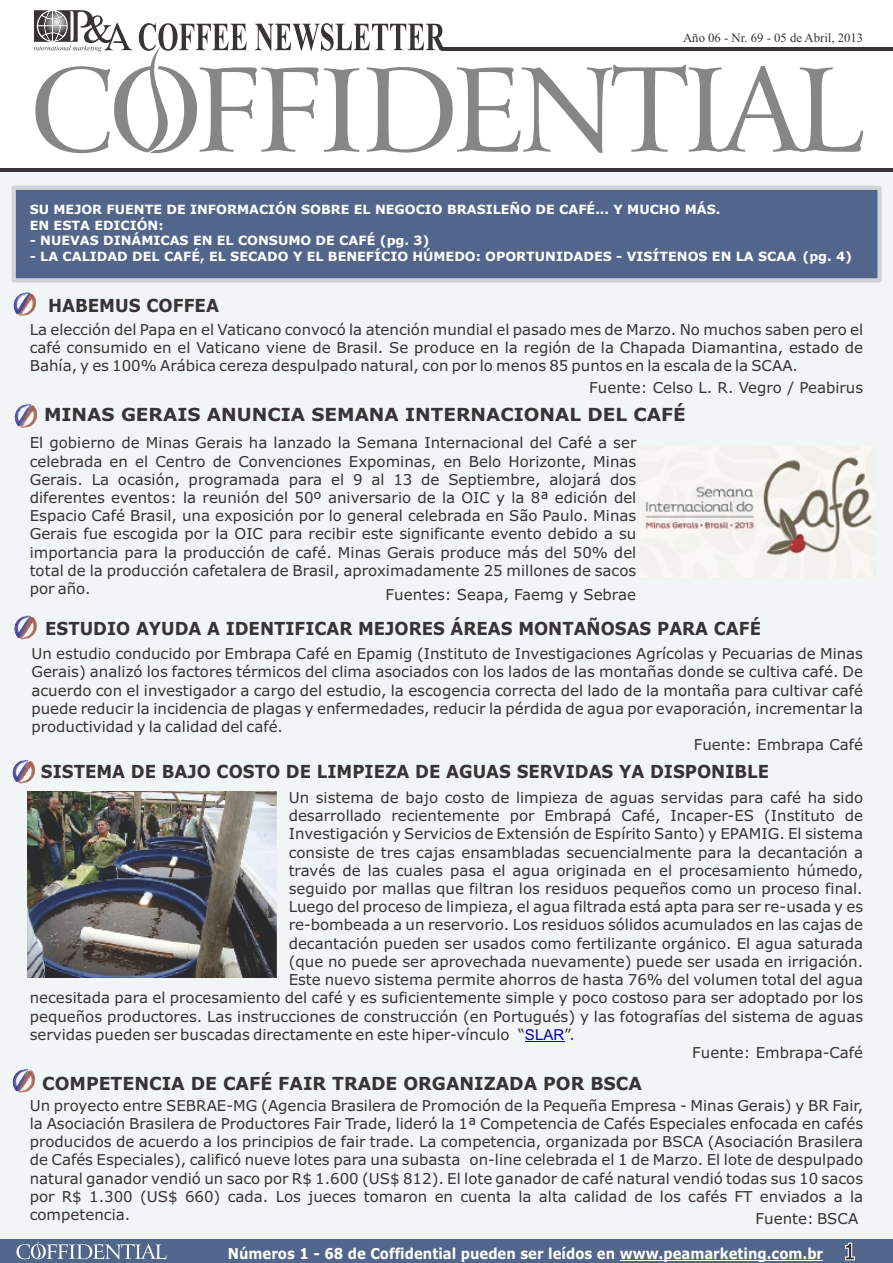
<style>
.page{position:relative;width:893px;height:1263px;background:#fff}
.page>*{position:absolute;margin:0;border:0;box-sizing:border-box;transform-origin:0 0}
.t1{font:700 18px "Verdana";color:#383336}
.t2{font:700 18px "Verdana";color:#383336;scale:.93 1}
.t3{font:700 18px "Verdana";color:#383336;scale:.92 1}
.t4{font:15px/18.3px "Verdana";color:#383336;text-align:justify}
.t5{font:700 15px "Verdana";color:#fff;scale:.88 1}
.t6{font:700 12.75px/15.5px "Verdana";color:#fff}
.t7{font:12.75px "Times New Roman";color:#383336}
.s1{font-family:"Arial";color:#0000c4}
.s2{font-size:22.8px;color:#383336}
</style>
<div class="page">
<div style="left:0;top:172px;width:893px;height:1068px;background:#f2f5f5"></div>
<div style="left:0;top:1240px;width:893px;height:23px;background:#52668c"></div>
<hr style="left:442px;top:47px;width:451px;height:3px;background:#383336">
<svg style="left:34px;top:10px;width:829px;height:143px"></svg>
<img style="left:15px;top:403px;width:16px;height:25px">
<img style="left:16px;top:404px;width:4px;height:24px">
<img style="left:18px;top:407px;width:2px;height:21px">
<img style="left:21px;top:404px;width:17px;height:25px">
<img style="left:20px;top:404px;width:16px;height:24px">
<img style="left:22px;top:404px;width:12px;height:21px">
<img style="left:20px;top:292px;width:16px;height:25px">
<img style="left:34px;top:294px;width:1px;height:22px">
<img style="left:31px;top:292px;width:3px;height:24px">
<img style="left:31px;top:292px;width:2px;height:21px">
<img style="left:13px;top:291px;width:17px;height:25px">
<img style="left:15px;top:292px;width:16px;height:24px">
<img style="left:17px;top:295px;width:12px;height:21px">
<svg style="left:9px;top:184px;width:875px;height:101px;background:#657697"></svg>
<hr style="left:0;top:169px;width:893px;height:3px;background:#383336">
<hr style="left:620px;top:1260px;width:39px;height:1px;background:#fff">
<hr style="left:659px;top:1260px;width:164px;height:1px;background:#fff">
<svg style="left:17px;top:1241px;width:150px;height:18px"></svg>
<img style="left:14px;top:614px;width:17px;height:25px">
<img style="left:15px;top:616px;width:1px;height:23px">
<img style="left:16px;top:615px;width:4px;height:24px">
<img style="left:18px;top:619px;width:2px;height:20px">
<img style="left:20px;top:615px;width:17px;height:25px">
<img style="left:20px;top:616px;width:15px;height:23px">
<img style="left:22px;top:616px;width:12px;height:20px">
<hr style="left:525px;top:1041px;width:39px;height:1px;background:#0000c4">
<img style="left:13px;top:758px;width:16px;height:26px">
<img style="left:13px;top:760px;width:1px;height:22px">
<img style="left:14px;top:760px;width:4px;height:23px">
<img style="left:16px;top:763px;width:2px;height:20px">
<img style="left:19px;top:759px;width:16px;height:26px">
<img style="left:18px;top:760px;width:16px;height:23px">
<img style="left:20px;top:760px;width:12px;height:20px">
<img style="left:13px;top:1068px;width:16px;height:25px">
<img style="left:13px;top:1069px;width:1px;height:22px">
<img style="left:14px;top:1069px;width:4px;height:23px">
<img style="left:16px;top:1072px;width:2px;height:20px">
<img style="left:19px;top:1069px;width:16px;height:25px">
<img style="left:18px;top:1069px;width:16px;height:24px">
<img style="left:20px;top:1069px;width:12px;height:20px">
<img style="left:28px;top:792px;width:249px;height:185px">
<img style="left:637px;top:446px;width:239px;height:133px">
<p class="t7" style="left:683px;top:33px;width:182px">Año 06 - Nr. 69 - 05 de Abril, 2013</p>
<p class="t6" style="left:30px;top:203px;width:692px">SU MEJOR FUENTE DE INFORMACIÓN SOBRE EL NEGOCIO BRASILEÑO DE CAFÉ... Y MUCHO MÁS.<br>EN ESTA EDICIÓN:</p>
<p class="t6" style="left:30px;top:234px;width:401px">- NUEVAS DINÁMICAS EN EL CONSUMO DE CAFÉ (pg. 3)</p>
<p class="t6" style="left:30px;top:249px;width:824px">- LA CALIDAD DEL CAFÉ, EL SECADO Y EL BENEFÍCIO HÚMEDO: OPORTUNIDADES - VISÍTENOS EN LA SCAA (pg. 4)</p>
<p class="t2" style="left:48px;top:298px;width:185px">HABEMUS COFFEA</p>
<p class="t4" style="left:30px;top:321px;width:835px">La elección del Papa en el Vaticano convocó la atención mundial el pasado mes de Marzo. No muchos saben pero el café consumido en el Vaticano viene de Brasil. Se produce en la región de la Chapada Diamantina, estado de Bahía, y es 100% Arábica cereza despulpado natural, con por lo menos 85 puntos en la escala de la SCAA.</p>
<p class="t4" style="left:589px;top:380px;width:275px">Fuente: Celso L. R. Vegro / Peabirus</p>
<p class="t1" style="left:44px;top:407px;width:643px">MINAS GERAIS ANUNCIA SEMANA INTERNACIONAL DEL CAFÉ</p>
<p class="t4" style="left:30px;top:435px;width:608px">El gobierno de Minas Gerais ha lanzado la Semana Internacional del Café a ser celebrada en el Centro de Convenciones Expominas, en Belo Horizonte, Minas Gerais. La ocasión, programada para el 9 al 13 de Septiembre, alojará dos diferentes eventos: la reunión del 50º aniversario de la OIC y la 8ª edición del Espacio Café Brasil, una exposición por lo general celebrada en São Paulo. Minas Gerais fue escogida por la OIC para recibir este significante evento debido a su importancia para la producción de café. Minas Gerais produce más del 50% del total de la producción cafetalera de Brasil, aproximadamente 25 millones de sacos por año.</p>
<p class="t4" style="left:386px;top:587px;width:252px">Fuentes: Seapa, Faemg y Sebrae</p>
<p class="t3" style="left:45px;top:621px;width:780px">ESTUDIO AYUDA A IDENTIFICAR MEJORES ÁREAS MONTAÑOSAS PARA CAFÉ</p>
<p class="t4" style="left:31px;top:646px;width:833px">Un estudio conducido por Embrapa Café en Epamig (Instituto de Investigaciones Agrícolas y Pecuarias de Minas</p>
<p class="t4" style="left:31px;top:664px;width:833px">Gerais) analizó los factores térmicos del clima asociados con los lados de las montañas donde se cultiva café. De</p>
<p class="t4" style="left:31px;top:682px;width:833px">acuerdo con el investigador a cargo del estudio, la escogencia correcta del lado de la montaña para cultivar café</p>
<p class="t4" style="left:31px;top:700px;width:833px">puede reducir la incidencia de plagas y enfermedades, reducir la pérdida de agua por evaporación, incrementar la</p>
<p class="t4" style="left:31px;top:719px;width:253px">productividad y la calidad del café.</p>
<p class="t4" style="left:694px;top:737px;width:171px">Fuente: Embrapa Café</p>
<p class="t4" style="left:289px;top:789px;width:576px">Un sistema de bajo costo de limpieza de aguas servidas para café ha sido</p>
<p class="t4" style="left:289px;top:808px;width:576px">desarrollado recientemente por Embrapá Café, Incaper-ES (Instituto de</p>
<p class="t4" style="left:289px;top:826px;width:576px">Investigación y Servicios de Extensión de Espírito Santo) y EPAMIG. El sistema</p>
<p class="t4" style="left:289px;top:844px;width:576px">consiste de tres cajas ensambladas secuencialmente para la decantación a</p>
<p class="t4" style="left:289px;top:862px;width:576px">través de las cuales pasa el agua originada en el procesamiento húmedo,</p>
<p class="t4" style="left:289px;top:881px;width:576px">seguido por mallas que filtran los residuos pequeños como un proceso final.</p>
<p class="t4" style="left:289px;top:899px;width:576px">Luego del proceso de limpieza, el agua filtrada está apta para ser re-usada y es</p>
<p class="t4" style="left:289px;top:917px;width:576px">re-bombeada a un reservorio. Los residuos sólidos acumulados en las cajas de</p>
<p class="t4" style="left:289px;top:935px;width:576px">decantación pueden ser usados como fertilizante orgánico. El agua saturada</p>
<p class="t4" style="left:289px;top:953px;width:576px">(que no puede ser aprovechada nuevamente) puede ser usada en irrigación.</p>
<p class="t4" style="left:289px;top:972px;width:576px">Este nuevo sistema permite ahorros de hasta 76% del volumen total del agua</p>
<p class="t4" style="left:30px;top:990px;width:835px">necesitada para el procesamiento del café y es suficientemente simple y poco costoso para ser adoptado por los</p>
<p class="t4" style="left:30px;top:1008px;width:835px">pequeños productores. Las instrucciones de construcción (en Portugués) y las fotografías del sistema de aguas</p>
<p class="t4" style="left:30px;top:1026px;width:547px">servidas pueden ser buscadas directamente en este hiper-vínculo “<span class="s1">SLAR</span>”.</p>
<p class="t4" style="left:692px;top:1045px;width:172px">Fuente: Embrapa-Café</p>
<p class="t2" style="left:41px;top:764px;width:785px">SISTEMA DE BAJO COSTO DE LIMPIEZA DE AGUAS SERVIDAS YA DISPONIBLE</p>
<p class="t1" style="left:42px;top:1076px;width:601px">COMPETENCIA DE CAFÉ FAIR TRADE ORGANIZADA POR BSCA</p>
<p class="t4" style="left:30px;top:1097px;width:835px">Un proyecto entre SEBRAE-MG (Agencia Brasilera de Promoción de la Pequeña Empresa - Minas Gerais) y BR Fair, la Asociación Brasilera de Productores Fair Trade, lideró la 1ª Competencia de Cafés Especiales enfocada en cafés producidos de acuerdo a los principios de fair trade. La competencia, organizada por BSCA (Asociación Brasilera de Cafés Especiales), calificó nueve lotes para una subasta on-line celebrada el 1 de Marzo. El lote de despulpado natural ganador vendió un saco por R$ 1.600 (US$ 812). El lote ganador de café natural vendió todas sus 10 sacos por R$ 1.300 (US$ 660) cada. Los jueces tomaron en cuenta la alta calidad de los cafés FT enviados a la competencia.</p>
<p class="t4" style="left:756px;top:1211px;width:104px">Fuente: BSCA</p>
<p class="t5" style="left:228px;top:1248px;width:715px">Números 1 - 68 de Coffidential pueden ser leídos en www.peamarketing.com.br <span class="s2">1</span></p>
</div>
